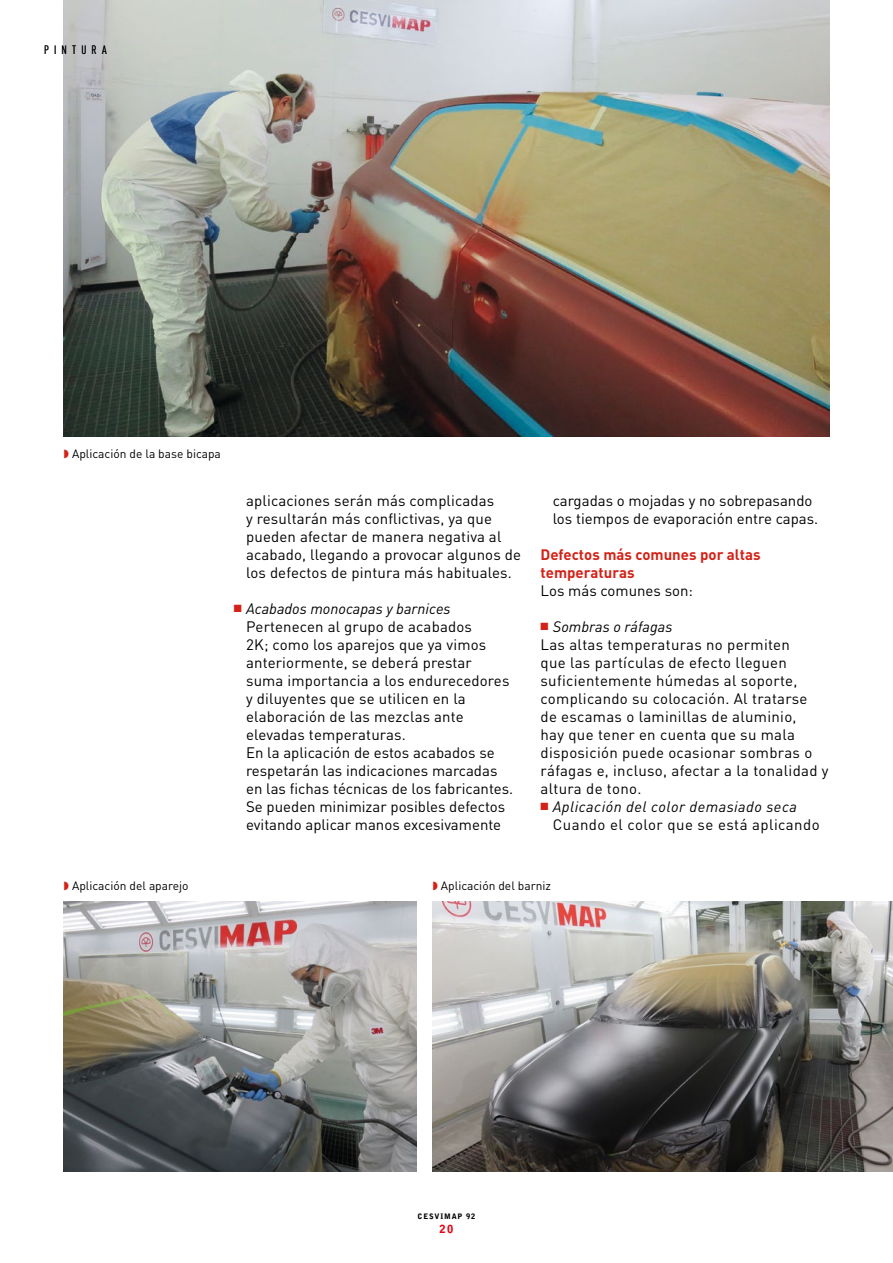
<style>
.page{position:relative;width:893px;height:1263px;background:#fff}
.page>*{position:absolute;margin:0;border:0;box-sizing:border-box;transform-origin:0 0}
.t1{font:15px/18px "DIN";letter-spacing:.01em;color:#000}
.t2{font:italic 15px/18px "DIN";letter-spacing:.03em;color:#000}
.t3{font:700 15px/18px "DIN";color:#d32217}
.t4{font:12px "DIN";color:#000}
.t5{font:12px "DIN Cond";letter-spacing:.43em;color:#000}
.t6{font:900 11.25px "Bell Gothic";color:#e30613}
.t7{font:900 7.5px "Bell Gothic";letter-spacing:.11em;color:#000}
.s1{color:#d32217}
.s2{font-style:italic}
.s3{font-style:normal}
</style>
<div class="page">
<img style="left:64px;top:0;width:765px;height:436px">
<img style="left:433px;top:902px;width:460px;height:270px">
<img style="left:64px;top:902px;width:352px;height:270px">
<p class="t5" style="left:44px;top:42px;width:64px">PINTURA</p>
<p class="t4" style="left:72px;top:446px;width:150px">Aplicación de la base bicapa</p>
<p class="t1" style="left:246px;top:491px;width:276px">aplicaciones serán más complicadas<br>y resultarán más conflictivas, ya que pueden afectar de manera negativa al acabado, llegando a provocar algunos de los defectos de pintura más habituales.</p>
<p class="t1" style="left:246px;top:599px;width:269px;text-indent:-12px"><span class="s1">■</span> <span class="s2">Acabados monocapas y barnices </span>Pertenecen al grupo de acabados<br>2K; como los aparejos que ya vimos anteriormente, se deberá prestar<br>suma importancia a los endurecedores y diluyentes que se utilicen en la elaboración de las mezclas ante elevadas temperaturas.<br>En la aplicación de estos acabados se respetarán las indicaciones marcadas en las fichas técnicas de los fabricantes.<br>Se pueden minimizar posibles defectos evitando aplicar manos excesivamente</p>
<p class="t1" style="left:553px;top:491px;width:267px">cargadas o mojadas y no sobrepasando los tiempos de evaporación entre capas.</p>
<p class="t3" style="left:541px;top:544px;width:222px">Defectos más comunes por altas temperaturas</p>
<p class="t1" style="left:541px;top:581px;width:154px">Los más comunes son:</p>
<p class="t1" style="left:540px;top:617px;width:289px"><span class="s1">■</span> <span class="s2">Sombras o ráfagas<br></span>Las altas temperaturas no permiten<br>que las partículas de efecto lleguen suficientemente húmedas al soporte, complicando su colocación. Al tratarse<br>de escamas o laminillas de aluminio,<br>hay que tener en cuenta que su mala disposición puede ocasionar sombras o ráfagas e, incluso, afectar a la tonalidad y altura de tono.</p>
<p class="t2" style="left:553px;top:797px;width:268px;text-indent:-12px"><span class="s1">■</span> Aplicación del color demasiado seca<br><span class="s3">Cuando el color que se está aplicando</span></p>
<p class="t4" style="left:72px;top:878px;width:118px">Aplicación del aparejo</p>
<p class="t4" style="left:441px;top:878px;width:112px">Aplicación del barniz</p>
<p class="t7" style="left:418px;top:1212px;width:59px">CESVIMAP 92</p>
<p class="t6" style="left:440px;top:1222px;width:15px">20</p>
</div>
